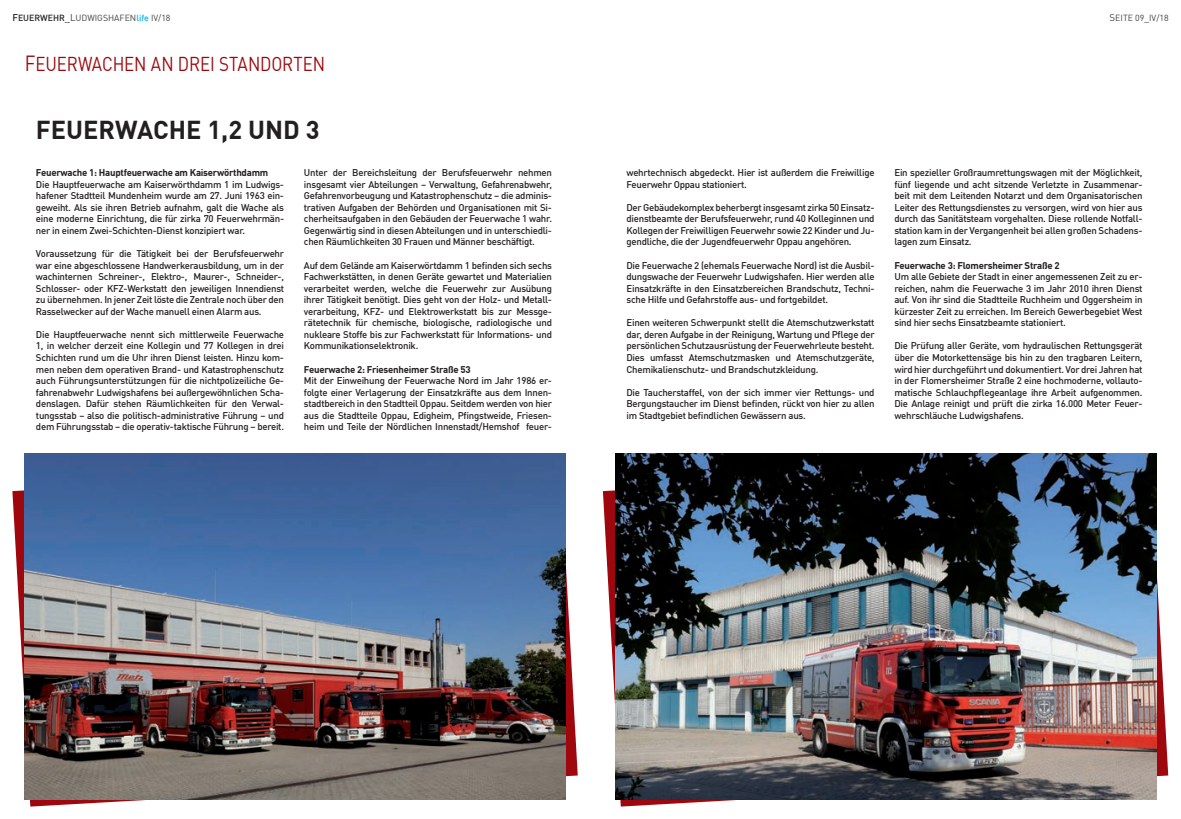
<style>
.page{position:relative;width:1181px;height:819px;background:#fff}
.page>*{position:absolute;margin:0;border:0;box-sizing:border-box;transform-origin:0 0}
.t1{font:700 25.38px "DIN Offc";color:#231f20}
.t2{font:19.69px "DIN Offc";letter-spacing:-.01em;color:#9d070d;scale:.86 1}
.t3{font:500 9.62px/11.5px "DIN Offc";letter-spacing:-.025em;color:#231f20;text-align:justify}
.t4{font:700 9.62px "DIN Offc";letter-spacing:-.025em;color:#231f20}
.t5{font:8.75px "DIN Offc";color:#3e3e3f}
.s1{font-weight:500;font-size:9.62px;color:#231f20}
.s2{font-weight:500;color:#231f20}
.s3{font-size:9.62px}
.s4{font-weight:500;color:#00b3ef}
.s5{font-size:21.44px}
</style>
<div class="page">
<svg style="left:12px;top:460px;width:566px;height:346px"></svg>
<svg style="left:603px;top:460px;width:565px;height:346px"></svg>
<img style="left:25px;top:453px;width:541px;height:346px">
<img style="left:615px;top:453px;width:541px;height:346px">
<p class="t5" style="left:12px;top:12px;width:160px"><span class="s1">F</span><span class="s2">EUERWEHR</span><span class="s3">_L</span>UDWIGSHAFEN<span class="s4">life</span> IV/18</p>
<h2 class="t2" style="left:25px;top:52px;width:351px"><span class="s5">F</span>EUERWACHEN AN DREI STANDORTEN</h2>
<h1 class="t1" style="left:36px;top:113px;width:285px">FEUERWACHE 1,2 UND 3</h1>
<p class="t4" style="left:36px;top:166px;width:234px">Feuerwache 1: Hauptfeuerwache am Kaiserwörthdamm</p>
<p class="t3" style="left:36px;top:178px;width:250px">Die Hauptfeuerwache am Kaiserwörthdamm 1 im Ludwigs&shy;hafener Stadtteil Mundenheim wurde am 27. Juni 1963 ein&shy;geweiht. Als sie ihren Betrieb aufnahm, galt die Wache als eine moderne Einrichtung, die für zirka 70 Feuerwehrmän&shy;ner in einem Zwei-Schichten-Dienst konzipiert war.</p>
<p class="t3" style="left:36px;top:247px;width:250px">Voraussetzung für die Tätigkeit bei der Berufsfeuerwehr war eine abgeschlossene Handwerkerausbildung, um in der wachinternen Schreiner-, Elektro-, Maurer-, Schneider-, Schlosser- oder KFZ-Werkstatt den jeweiligen Innendienst zu übernehmen. In jener Zeit löste die Zentrale noch über den Rasselwecker auf der Wache manuell einen Alarm aus.</p>
<p class="t3" style="left:36px;top:328px;width:250px">Die Hauptfeuerwache nennt sich mittlerweile Feuerwache 1, in welcher derzeit eine Kollegin und 77 Kollegen in drei Schichten rund um die Uhr ihren Dienst leisten. Hinzu kom&shy;men neben dem operativen Brand- und Katastrophenschutz auch Führungsunterstützungen für die nichtpolizeiliche Ge&shy;fahrenabwehr Ludwigshafens bei außergewöhnlichen Scha&shy;denslagen. Dafür stehen Räumlichkeiten für den Verwal&shy;tungsstab – also die politisch-administrative Führung – und dem Führungsstab – die operativ-taktische Führung – bereit.</p>
<p class="t3" style="left:304px;top:166px;width:250px">Unter der Bereichsleitung der Berufsfeuerwehr nehmen insgesamt vier Abteilungen – Verwaltung, Gefahrenabwehr, Gefahrenvorbeugung und Katastrophenschutz – die adminis&shy;trativen Aufgaben der Behörden und Organisationen mit Si&shy;cherheitsaufgaben in den Gebäuden der Feuerwache 1 wahr.<br>Gegenwärtig sind in diesen Abteilungen und in unterschiedli&shy;chen Räumlichkeiten 30 Frauen und Männer beschäftigt.</p>
<p class="t3" style="left:304px;top:259px;width:250px">Auf dem Gelände am Kaiserwörtdamm 1 befinden sich sechs Fachwerkstätten, in denen Geräte gewartet und Materialien verarbeitet werden, welche die Feuerwehr zur Ausübung ihrer Tätigkeit benötigt. Dies geht von der Holz- und Metall&shy;verarbeitung, KFZ- und Elektrowerkstatt bis zur Messge&shy;rätetechnik für chemische, biologische, radiologische und nukleare Stoffe bis zur Fachwerkstatt für Informations- und Kommunikationselektronik.</p>
<p class="t4" style="left:304px;top:363px;width:168px">Feuerwache 2: Friesenheimer Straße 53</p>
<p class="t3" style="left:304px;top:374px;width:250px">Mit der Einweihung der Feuerwache Nord im Jahr 1986 er&shy;folgte einer Verlagerung der Einsatzkräfte aus dem Innen&shy;stadtbereich in den Stadtteil Oppau. Seitdem werden von hier aus die Stadtteile Oppau, Edigheim, Pfingstweide, Friesen&shy;heim und Teile der Nördlichen Innenstadt/Hemshof feuer-</p>
<p class="t5" style="left:1109px;top:12px;width:60px"><span class="s3">S</span>EITE 09_IV/18</p>
<p class="t3" style="left:626px;top:166px;width:250px">wehrtechnisch abgedeckt. Hier ist außerdem die Freiwillige<br>Feuerwehr Oppau stationiert.</p>
<p class="t3" style="left:626px;top:201px;width:250px">Der Gebäudekomplex beherbergt insgesamt zirka 50 Einsatz&shy;dienstbeamte der Berufsfeuerwehr, rund 40 Kolleginnen und Kollegen der Freiwilligen Feuerwehr sowie 22 Kinder und Ju&shy;gendliche, die der Jugendfeuerwehr Oppau angehören.</p>
<p class="t3" style="left:626px;top:259px;width:250px">Die Feuerwache 2 (ehemals Feuerwache Nord) ist die Ausbil&shy;dungswache der Feuerwehr Ludwigshafen. Hier werden alle Einsatzkräfte in den Einsatzbereichen Brandschutz, Techni&shy;sche Hilfe und Gefahrstoffe aus- und fortgebildet.</p>
<p class="t3" style="left:626px;top:317px;width:250px">Einen weiteren Schwerpunkt stellt die Atemschutzwerkstatt dar, deren Aufgabe in der Reinigung, Wartung und Pflege der persönlichen Schutzausrüstung der Feuerwehrleute besteht.<br>Dies umfasst Atemschutzmasken und Atemschutzgeräte, Chemikalienschutz- und Brandschutzkleidung.</p>
<p class="t3" style="left:626px;top:386px;width:250px">Die Taucherstaffel, von der sich immer vier Rettungs- und Bergungstaucher im Dienst befinden, rückt von hier zu allen im Stadtgebiet befindlichen Gewässern aus.</p>
<p class="t3" style="left:894px;top:166px;width:250px">Ein spezieller Großraumrettungswagen mit der Möglichkeit, fünf liegende und acht sitzende Verletzte in Zusammenar&shy;beit mit dem Leitenden Notarzt und dem Organisatorischen Leiter des Rettungsdienstes zu versorgen, wird von hier aus durch das Sanitätsteam vorgehalten. Diese rollende Notfall&shy;station kam in der Vergangenheit bei allen großen Schadens&shy;lagen zum Einsatz.</p>
<p class="t4" style="left:894px;top:259px;width:167px">Feuerwache 3: Flomersheimer Straße 2</p>
<p class="t3" style="left:894px;top:270px;width:250px">Um alle Gebiete der Stadt in einer angemessenen Zeit zu er&shy;reichen, nahm die Feuerwache 3 im Jahr 2010 ihren Dienst auf. Von ihr sind die Stadtteile Ruchheim und Oggersheim in kürzester Zeit zu erreichen. Im Bereich Gewerbegebiet West sind hier sechs Einsatzbeamte stationiert.</p>
<p class="t3" style="left:894px;top:340px;width:250px">Die Prüfung aller Geräte, vom hydraulischen Rettungsgerät über die Motorkettensäge bis hin zu den tragbaren Leitern, wird hier durchgeführt und dokumentiert. Vor drei Jahren hat in der Flomersheimer Straße 2 eine hochmoderne, vollauto&shy;matische Schlauchpflegeanlage ihre Arbeit aufgenommen.<br>Die Anlage reinigt und prüft die zirka 16.000 Meter Feuer&shy;wehrschläuche Ludwigshafens.</p>
</div>
